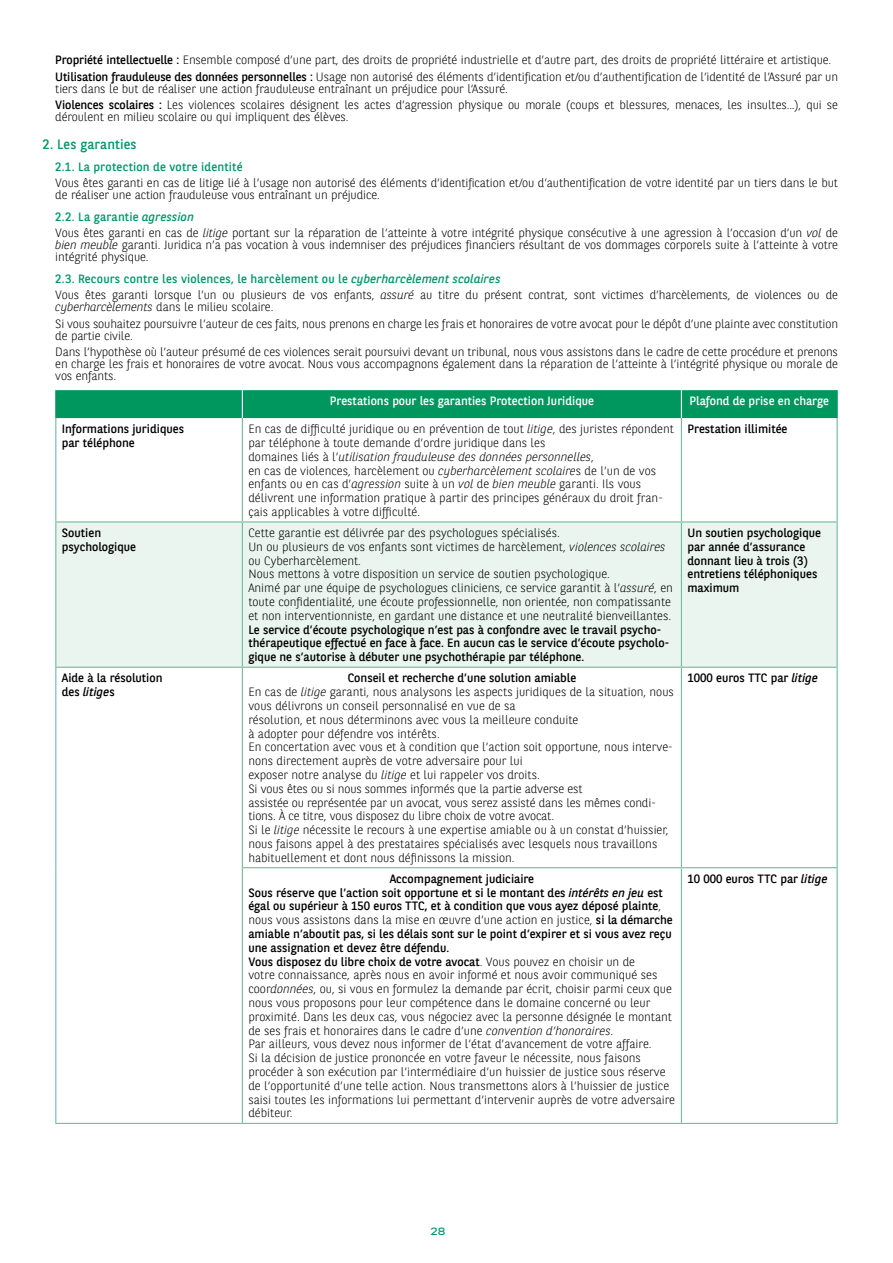
<style>
.page{position:relative;width:893px;height:1263px;background:#fff}
.page>*{position:absolute;margin:0;border:0;box-sizing:border-box;transform-origin:0 0}
.t1{font:13.5px "BNPP Sans";letter-spacing:.015em;color:#009769}
.t2{font:300 12px/13.8px "BNPP Sans";color:#000}
.t3{font:12px/13.8px "BNPP Sans";color:#000}
.t4{font:12px "BNPP Sans";color:#fff}
.t5{font:12px "BNPP Sans";letter-spacing:.015em;color:#009769}
.t6{font:10.5px "BNPP Expanded Sans";color:#009769}
.s1{font-weight:400}
.s2{font-weight:400;color:#009769}
.s3{font-weight:400;font-style:italic;color:#009769}
.s4{font-style:italic}
.s5{font-weight:400;font-style:italic}
</style>
<div class="page">
<div style="left:56px;top:522px;width:781px;height:145px;background:#ebf5f0"></div>
<hr style="left:55px;top:418px;width:1px;height:103px;background:#6cbe9d">
<hr style="left:242px;top:418px;width:1px;height:103px;background:#6cbe9d">
<hr style="left:681px;top:418px;width:1px;height:103px;background:#6cbe9d">
<hr style="left:837px;top:418px;width:1px;height:103px;background:#6cbe9d">
<hr style="left:55px;top:521px;width:187px;height:1px;background:#6cbe9d">
<hr style="left:55px;top:522px;width:1px;height:145px;background:#6cbe9d">
<hr style="left:242px;top:521px;width:439px;height:1px;background:#6cbe9d">
<hr style="left:242px;top:522px;width:1px;height:145px;background:#6cbe9d">
<hr style="left:681px;top:521px;width:157px;height:1px;background:#6cbe9d">
<hr style="left:681px;top:522px;width:1px;height:145px;background:#6cbe9d">
<hr style="left:837px;top:522px;width:1px;height:145px;background:#6cbe9d">
<hr style="left:55px;top:667px;width:187px;height:1px;background:#6cbe9d">
<hr style="left:55px;top:668px;width:1px;height:200px;background:#6cbe9d">
<hr style="left:55px;top:868px;width:1px;height:255px;background:#6cbe9d">
<hr style="left:242px;top:667px;width:439px;height:1px;background:#6cbe9d">
<hr style="left:242px;top:668px;width:1px;height:199px;background:#6cbe9d">
<hr style="left:681px;top:667px;width:157px;height:1px;background:#6cbe9d">
<hr style="left:681px;top:668px;width:1px;height:199px;background:#6cbe9d">
<hr style="left:837px;top:668px;width:1px;height:199px;background:#6cbe9d">
<hr style="left:242px;top:867px;width:439px;height:1px;background:#6cbe9d">
<hr style="left:242px;top:868px;width:1px;height:255px;background:#6cbe9d">
<hr style="left:681px;top:867px;width:157px;height:1px;background:#6cbe9d">
<hr style="left:681px;top:868px;width:1px;height:255px;background:#6cbe9d">
<hr style="left:837px;top:868px;width:1px;height:255px;background:#6cbe9d">
<hr style="left:55px;top:1123px;width:187px;height:1px;background:#6cbe9d">
<hr style="left:242px;top:1123px;width:439px;height:1px;background:#6cbe9d">
<hr style="left:681px;top:1123px;width:157px;height:1px;background:#6cbe9d">
<div style="left:55px;top:390px;width:783px;height:28px;background:#00975f"></div>
<p class="t2" style="left:55px;top:52px;width:784px;line-height:16.2px"><span class="s1">Propriété intellectuelle :</span> Ensemble composé d’une part, des droits de propriété industrielle et d’autre part, des droits de propriété littéraire et artistique.<br><span class="s1">Utilisation frauduleuse des données personnelles :</span> Usage non autorisé des éléments d’identification et/ou d’authentification de l’identité de l’Assuré par un</p>
<p class="t2" style="left:55px;top:80px;width:784px;line-height:16.2px">tiers dans le but de réaliser une action frauduleuse entraînant un préjudice pour l’Assuré.<br><span class="s1">Violences scolaires :</span> Les violences scolaires désignent les actes d’agression physique ou morale (coups et blessures, menaces, les insultes...), qui se</p>
<p class="t2" style="left:55px;top:109px;width:295px">déroulent en milieu scolaire ou qui impliquent des élèves.</p>
<p class="t1" style="left:43px;top:135px;width:96px">2. Les garanties</p>
<p class="t5" style="left:55px;top:158px;width:189px">2.1. La protection de votre identité</p>
<p class="t2" style="left:55px;top:176px;width:784px;line-height:12px">Vous êtes garanti en cas de litige lié à l’usage non autorisé des éléments d’identification et/ou d’authentification de votre identité par un tiers dans le but de réaliser une action frauduleuse vous entraînant un préjudice.</p>
<p class="t2" style="left:55px;top:208px;width:784px;line-height:16.2px"><span class="s2">2.2. La garantie</span> <span class="s3">agression<br></span>Vous êtes garanti en cas de <span class="s4">litige</span> portant sur la réparation de l’atteinte à votre intégrité physique consécutive à une agression à l’occasion d’un <span class="s4">vol</span> de</p>
<p class="t2" style="left:55px;top:238px;width:784px;line-height:12px"><span class="s4">bien meuble</span> garanti. Juridica n’a pas vocation à vous indemniser des préjudices financiers résultant de vos dommages corporels suite à l’atteinte à votre intégrité physique.</p>
<p class="t2" style="left:55px;top:270px;width:784px;line-height:16.2px"><span class="s2">2.3. Recours contre les violences, le harcèlement ou le</span> <span class="s3">cyberharcèlement scolaires<br></span>Vous êtes garanti lorsque l’un ou plusieurs de vos enfants, <span class="s4">assuré</span> au titre du présent contrat, sont victimes d’harcèlements, de violences ou de</p>
<p class="t2" style="left:55px;top:299px;width:784px;line-height:16.2px"><span class="s4">cyberharcèlements</span> dans le milieu scolaire.<br>Si vous souhaitez poursuivre l’auteur de ces faits, nous prenons en charge les frais et honoraires de votre avocat pour le dépôt d’une plainte avec constitution</p>
<p class="t2" style="left:55px;top:327px;width:784px;line-height:16.2px">de partie civile.<br>Dans l’hypothèse où l’auteur présumé de ces violences serait poursuivi devant un tribunal, nous vous assistons dans le cadre de cette procédure et prenons</p>
<p class="t2" style="left:55px;top:357px;width:784px;line-height:12px">en charge les frais et honoraires de votre avocat. Nous vous accompagnons également dans la réparation de l’atteinte à l’intégrité physique ou morale de vos enfants.</p>
<p class="t4" style="left:330px;top:393px;width:266px">Prestations pour les garanties Protection Juridique</p>
<p class="t4" style="left:689px;top:393px;width:141px">Plafond de prise en charge</p>
<p class="t3" style="left:62px;top:422px;width:124px">Informations juridiques par téléphone</p>
<p class="t2" style="left:248px;top:421px;width:427px">En cas de difficulté juridique ou en prévention de tout <span class="s4">litige</span>, des juristes répondent par téléphone à toute demande d’ordre juridique dans les<br>domaines liés à l’<span class="s4">utilisation frauduleuse des données personnelles</span>,<br>en cas de violences, harcèlement ou <span class="s4">cyberharcèlement scolaire</span>s de l’un de vos enfants ou en cas d’<span class="s4">agression</span> suite à un <span class="s4">vol</span> de <span class="s4">bien meuble</span> garanti. Ils vous délivrent une information pratique à partir des principes généraux du droit fran&shy;çais applicables à votre difficulté.</p>
<p class="t3" style="left:687px;top:422px;width:102px">Prestation illimitée</p>
<p class="t3" style="left:62px;top:525px;width:76px">Soutien psychologique</p>
<p class="t2" style="left:248px;top:525px;width:426px">Cette garantie est délivrée par des psychologues spécialisés.<br>Un ou plusieurs de vos enfants sont victimes de harcèlement, <span class="s4">violences scolaires </span>ou Cyberharcèlement.<br>Nous mettons à votre disposition un service de soutien psychologique.<br>Animé par une équipe de psychologues cliniciens, ce service garantit à l’<span class="s4">assuré</span>, en toute confidentialité, une écoute professionnelle, non orientée, non compatissante et non interventionniste, en gardant une distance et une neutralité bienveillantes.</p>
<p class="t3" style="left:248px;top:622px;width:423px">Le service d’écoute psychologique n’est pas à confondre avec le travail psycho&shy;thérapeutique effectué en face à face. En aucun cas le service d’écoute psycholo&shy;gique ne s’autorise à débuter une psychothérapie par téléphone.</p>
<p class="t3" style="left:687px;top:525px;width:135px">Un soutien psychologique par année d’assurance donnant lieu à trois (3) entretiens téléphoniques maximum</p>
<p class="t3" style="left:62px;top:671px;width:102px">Aide à la résolution des <span class="s4">litige</span>s</p>
<p class="t2" style="left:248px;top:671px;width:427px;text-indent:99px"><span class="s1">Conseil et recherche d’une solution amiable<br></span>En cas de <span class="s4">litige</span> garanti, nous analysons les aspects juridiques de la situation, nous vous délivrons un conseil personnalisé en vue de sa<br>résolution, et nous déterminons avec vous la meilleure conduite<br>à adopter pour défendre vos intérêts.<br>En concertation avec vous et à condition que l’action soit opportune, nous interve&shy;nons directement auprès de votre adversaire pour lui<br>exposer notre analyse du <span class="s4">litige</span> et lui rappeler vos droits.<br>Si vous êtes ou si nous sommes informés que la partie adverse est<br>assistée ou représentée par un avocat, vous serez assisté dans les mêmes condi&shy;tions. À ce titre, vous disposez du libre choix de votre avocat.<br>Si le <span class="s4">litige</span> nécessite le recours à une expertise amiable ou à un constat d’huissier, nous faisons appel à des prestataires spécialisés avec lesquels nous travaillons habituellement et dont nous définissons la mission.</p>
<p class="t3" style="left:687px;top:671px;width:132px">1000 euros TTC par <span class="s4">litige</span></p>
<p class="t2" style="left:248px;top:871px;width:428px;text-indent:141px"><span class="s1">Accompagnement judiciaire<br>Sous réserve que l’action soit opportune et si le montant des</span> <span class="s5">intérêts en jeu</span> <span class="s1">est égal ou supérieur à 150 euros TTC, et à condition que vous ayez déposé plainte</span>, nous vous assistons dans la mise en œuvre d’une action en justice, <span class="s1">si la démarche amiable n’aboutit pas, si les délais sont sur le point d’expirer et si vous avez reçu une assignation et devez être défendu.<br>Vous disposez du libre choix de votre avocat</span>. Vous pouvez en choisir un de<br>votre connaissance, après nous en avoir informé et nous avoir communiqué ses coor<span class="s4">données</span>, ou, si vous en formulez la demande par écrit, choisir parmi ceux que nous vous proposons pour leur compétence dans le domaine concerné ou leur proximité. Dans les deux cas, vous négociez avec la personne désignée le montant de ses frais et honoraires dans le cadre d’une <span class="s4">convention d’honoraires</span>.<br>Par ailleurs, vous devez nous informer de l’état d’avancement de votre affaire.<br>Si la décision de justice prononcée en votre faveur le nécessite, nous faisons procéder à son exécution par l’intermédiaire d’un huissier de justice sous réserve de l’opportunité d’une telle action. Nous transmettons alors à l’huissier de justice saisi toutes les informations lui permettant d’intervenir auprès de votre adversaire débiteur.</p>
<p class="t3" style="left:687px;top:871px;width:142px">10 000 euros TTC par <span class="s4">litige</span></p>
<p class="t6" style="left:430px;top:1224px;width:17px">28</p>
</div>
